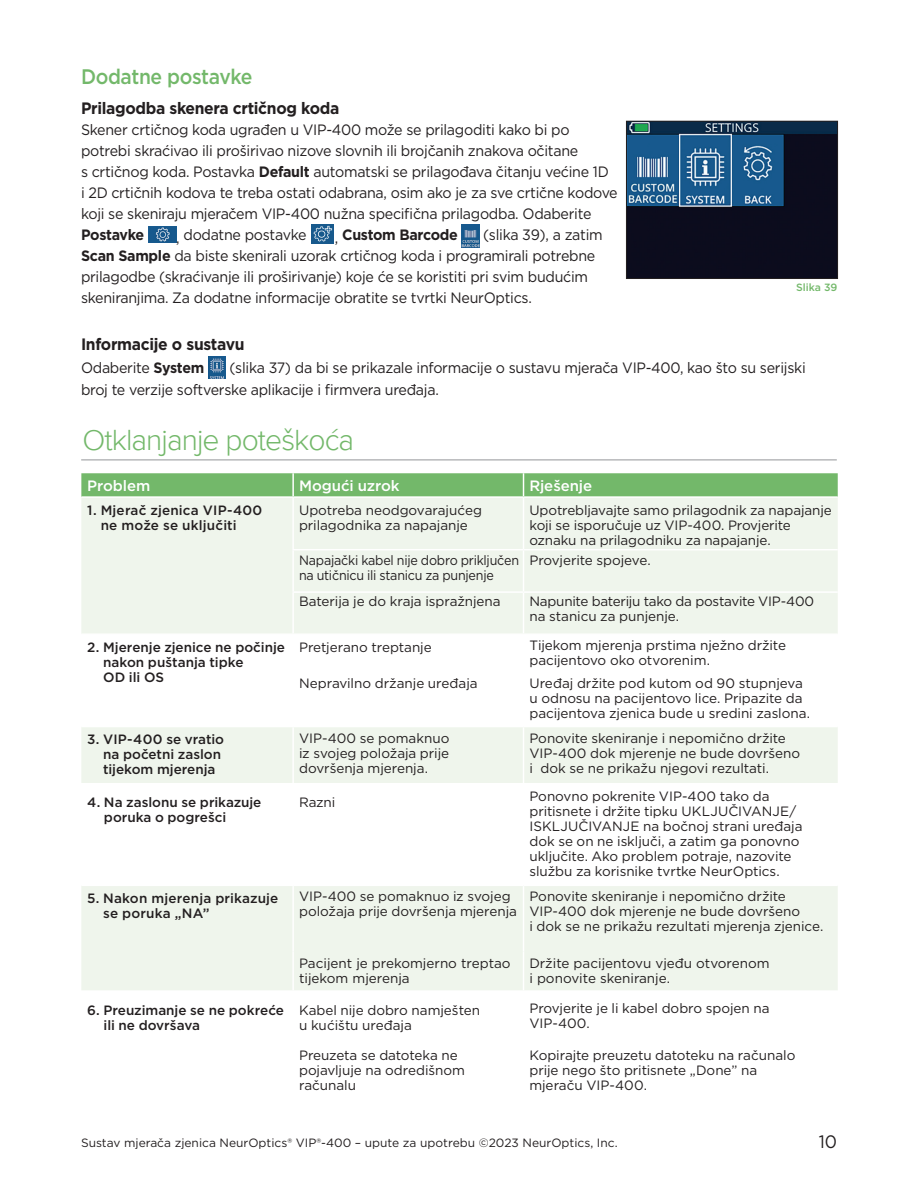
<style>
.page{position:relative;width:918px;height:1188px;background:#fff}
.page>*{position:absolute;margin:0;border:0;box-sizing:border-box;transform-origin:0 0}
.t1{font:300 30px "Proxima Nova";letter-spacing:-.03em;color:#73b86a}
.t2{font:500 21px "Gotham";letter-spacing:-.02em;color:#73b86a;scale:.92 1}
.t3{font:18px "Gotham";color:#231f20;scale:.95 1}
.t4{font:700 16.5px "Gotham";letter-spacing:-.02em;color:#231f20;scale:.95 1}
.t5{font:15px/21px "Gotham";letter-spacing:-.02em;color:#231f20;scale:.95 1}
.Bodycopy{font:500 15px "Gotham";letter-spacing:-.005em;color:#fff}
.t6{font:700 15px "Gotham";letter-spacing:-.02em;color:#231f20;scale:.95 1}
.Bodycopy-2{font:13.5px/15px "Gotham";letter-spacing:-.005em;color:#231f20}
.Bodycopy-3{font:500 13.5px/15px "Gotham";color:#231f20}
.Bodycopy-4{font:13.5px/15px "Gotham";letter-spacing:-.005em;color:#231f20;scale:.93 1}
.Body_Bold{font:500 13.5px/15px "Gotham";letter-spacing:.01em;color:#231f20}
.t7{font:12px "Gotham";color:#231f20}
.t8{font:500 10.5px "Gotham";color:#73b86a}
.s1{font-weight:700}
.s2{font-weight:400}
</style>
<div class="page">
<img style="left:148px;top:226px;width:29px;height:17px">
<img style="left:312px;top:225px;width:22px;height:18px">
<img style="left:462px;top:224px;width:18px;height:23px">
<img style="left:208px;top:356px;width:18px;height:23px">
<svg style="left:626px;top:121px;width:212px;height:158px"></svg>
<div style="left:81px;top:498px;width:757px;height:285px;background:#eff5ec"></div>
<svg style="left:81px;top:635px;width:757px;height:91px"></svg>
<div style="left:81px;top:473px;width:757px;height:23px;background:#73b86a"></div>
<hr style="left:292px;top:498px;width:2px;height:51px;background:#fff">
<hr style="left:523px;top:498px;width:1px;height:51px;background:#fff">
<hr style="left:292px;top:549px;width:232px;height:1px;background:#fff">
<hr style="left:292px;top:550px;width:2px;height:41px;background:#fff">
<hr style="left:524px;top:549px;width:314px;height:1px;background:#fff">
<hr style="left:523px;top:550px;width:1px;height:41px;background:#fff">
<hr style="left:292px;top:591px;width:232px;height:2px;background:#fff">
<hr style="left:292px;top:593px;width:2px;height:40px;background:#fff">
<hr style="left:524px;top:591px;width:314px;height:2px;background:#fff">
<hr style="left:523px;top:593px;width:1px;height:40px;background:#fff">
<hr style="left:292px;top:635px;width:2px;height:36px;background:#fff">
<hr style="left:523px;top:635px;width:1px;height:36px;background:#fff">
<hr style="left:292px;top:671px;width:232px;height:2px;background:#fff">
<hr style="left:292px;top:673px;width:2px;height:53px;background:#fff">
<hr style="left:524px;top:671px;width:314px;height:2px;background:#fff">
<hr style="left:523px;top:673px;width:1px;height:53px;background:#fff">
<hr style="left:292px;top:727px;width:2px;height:56px;background:#fff">
<hr style="left:523px;top:727px;width:1px;height:56px;background:#fff">
<hr style="left:81px;top:633px;width:212px;height:2px;background:#fff">
<hr style="left:81px;top:726px;width:212px;height:1px;background:#fff">
<hr style="left:293px;top:633px;width:231px;height:2px;background:#fff">
<hr style="left:524px;top:633px;width:314px;height:2px;background:#fff">
<hr style="left:293px;top:726px;width:231px;height:1px;background:#fff">
<hr style="left:524px;top:726px;width:314px;height:1px;background:#fff">
<div style="left:81px;top:886px;width:757px;height:104px;background:#eff5ec"></div>
<hr style="left:292px;top:886px;width:2px;height:65px;background:#fff">
<hr style="left:523px;top:886px;width:1px;height:65px;background:#fff">
<hr style="left:292px;top:951px;width:2px;height:39px;background:#fff">
<hr style="left:523px;top:951px;width:1px;height:39px;background:#fff">
<hr style="left:81px;top:460px;width:756px;height:1px;background:#939598">
<p class="t2" style="left:81px;top:63px;width:188px">Dodatne postavke</p>
<p class="t4" style="left:81px;top:97px;width:273px">Prilagodba skenera crtičnog koda</p>
<p class="t5" style="left:81px;top:119px;width:567px">Skener crtičnog koda ugrađen u VIP-400 može se prilagoditi kako bi po potrebi skraćivao ili proširivao nizove slovnih ili brojčanih znakova očitane<br>s crtičnog koda. Postavka <span class="s1">Default</span> automatski se prilagođava čitanju većine 1D<br>i 2D crtičnih kodova te treba ostati odabrana, osim ako je za sve crtične kodove koji se skeniraju mjeračem VIP-400 nužna specifična prilagodba. Odaberite <span class="s1">Postavke</span></p>
<p class="t5" style="left:81px;top:224px;width:551px;text-indent:402px">(slika 39), a zatim <span class="s1">Scan Sample</span> da biste skenirali uzorak crtičnog koda i programirali potrebne prilagodbe (skraćivanje ili proširivanje) koje će se koristiti pri svim budućim skeniranjima. Za dodatne informacije obratite se tvrtki NeurOptics.</p>
<p class="t4" style="left:81px;top:334px;width:174px">Informacije o sustavu</p>
<p class="t5" style="left:81px;top:357px;width:131px">Odaberite <span class="s1">System</span></p>
<p class="t5" style="left:176px;top:224px;width:139px">, dodatne postavke</p>
<p class="t6" style="left:335px;top:224px;width:131px"><span class="s2">,</span> Custom Barcode</p>
<p class="t8" style="left:796px;top:281px;width:43px">Slika 39</p>
<p class="t5" style="left:81px;top:356px;width:764px;line-height:22.5px;text-indent:149px">(slika 37) da bi se prikazale informacije o sustavu mjerača VIP-400, kao što su serijski broj te verzije softverske aplikacije i firmvera uređaja.</p>
<p class="t1" style="left:82px;top:423px;width:273px">Otklanjanje poteškoća</p>
<p class="Bodycopy" style="left:87px;top:476px;width:65px">Problem</p>
<p class="Bodycopy" style="left:299px;top:476px;width:102px">Mogući uzrok</p>
<p class="Bodycopy" style="left:529px;top:476px;width:64px">Rješenje</p>
<p class="Body_Bold" style="left:101px;top:502px;width:163px;text-indent:-13px">1. Mjerač zjenica VIP-400 ne može se uključiti</p>
<p class="Bodycopy-2" style="left:299px;top:502px;width:184px">Upotreba neodgovarajućeg prilagodnika za napajanje</p>
<p class="Bodycopy-2" style="left:529px;top:502px;width:304px">Upotrebljavajte samo prilagodnik za napajanje koji se isporučuje uz VIP-400. Provjerite oznaku na prilagodniku za napajanje.</p>
<p class="Bodycopy-4" style="left:299px;top:552px;width:238px">Napajački kabel nije dobro priključen na utičnicu ili stanicu za punjenje</p>
<p class="Bodycopy-2" style="left:529px;top:552px;width:123px">Provjerite spojeve.</p>
<p class="Bodycopy-2" style="left:299px;top:594px;width:203px">Baterija je do kraja ispražnjena</p>
<p class="Bodycopy-2" style="left:529px;top:594px;width:286px">Napunite bateriju tako da postavite VIP-400 na stanicu za punjenje.</p>
<p class="Bodycopy-3" style="left:103px;top:639px;width:183px;text-indent:-16px">2. Mjerenje zjenice ne počinje nakon puštanja tipke<br>OD ili OS</p>
<p class="Bodycopy-2" style="left:299px;top:639px;width:134px">Pretjerano treptanje</p>
<p class="Bodycopy-2" style="left:529px;top:638px;width:258px">Tijekom mjerenja prstima nježno držite pacijentovo oko otvorenim.</p>
<p class="Bodycopy-2" style="left:299px;top:676px;width:180px">Nepravilno držanje uređaja</p>
<p class="Bodycopy-2" style="left:529px;top:676px;width:282px">Uređaj držite pod kutom od 90 stupnjeva u odnosu na pacijentovo lice. Pripazite da pacijentova zjenica bude u sredini zaslona.</p>
<p class="Bodycopy-3" style="left:103px;top:732px;width:123px;text-indent:-16px">3. VIP-400 se vratio na početni zaslon tijekom mjerenja</p>
<p class="Bodycopy-2" style="left:299px;top:730px;width:152px;text-align:justify">VIP-400 se pomaknuo iz svojeg položaja prije dovršenja mjerenja.</p>
<p class="Bodycopy-2" style="left:529px;top:730px;width:272px">Ponovite skeniranje i nepomično držite<br>VIP-400 dok mjerenje ne bude dovršeno i dok se ne prikažu njegovi rezultati.</p>
<p class="Bodycopy-3" style="left:104px;top:795px;width:159px;text-indent:-17px">4. Na zaslonu se prikazuje poruka o pogrešci</p>
<p class="Bodycopy-2" style="left:299px;top:795px;width:38px">Razni</p>
<p class="Bodycopy-2" style="left:529px;top:789px;width:275px">Ponovno pokrenite VIP-400 tako da pritisnete i držite tipku UKLJUČIVANJE/ ISKLJUČIVANJE na bočnoj strani uređaja dok se on ne isključi, a zatim ga ponovno uključite. Ako problem potraje, nazovite službu za korisnike tvrtke NeurOptics.</p>
<p class="Bodycopy-3" style="left:103px;top:890px;width:177px;text-indent:-16px">5. Nakon mjerenja prikazuje se poruka „NA”</p>
<p class="Bodycopy-2" style="left:299px;top:889px;width:220px">VIP-400 se pomaknuo iz svojeg položaja prije dovršenja mjerenja</p>
<p class="Bodycopy-2" style="left:529px;top:889px;width:296px">Ponovite skeniranje i nepomično držite<br>VIP-400 dok mjerenje ne bude dovršeno<br>i dok se ne prikažu rezultati mjerenja zjenice.</p>
<p class="Bodycopy-2" style="left:299px;top:955px;width:213px">Pacijent je prekomjerno treptao tijekom mjerenja</p>
<p class="Bodycopy-2" style="left:529px;top:955px;width:242px">Držite pacijentovu vjeđu otvorenom i ponovite skeniranje.</p>
<p class="Bodycopy-3" style="left:104px;top:1002px;width:182px;text-indent:-16px">6. Preuzimanje se ne pokreće ili ne dovršava</p>
<p class="Bodycopy-2" style="left:299px;top:1002px;width:183px">Kabel nije dobro namješten u kućištu uređaja</p>
<p class="Bodycopy-2" style="left:529px;top:1001px;width:242px">Provjerite je li kabel dobro spojen na<br>VIP-400.</p>
<p class="Bodycopy-2" style="left:299px;top:1048px;width:168px">Preuzeta se datoteka ne pojavljuje na odredišnom računalu</p>
<p class="Bodycopy-2" style="left:529px;top:1048px;width:267px">Kopirajte preuzetu datoteku na računalo prije nego što pritisnete „Done” na mjeraču VIP-400.</p>
<p class="t7" style="left:81px;top:1135px;width:538px">Sustav mjerača zjenica NeurOptics® VIP®-400 – upute za upotrebu ©2023 NeurOptics, Inc.</p>
<p class="t3" style="left:819px;top:1130px;width:20px">10</p>
</div>
